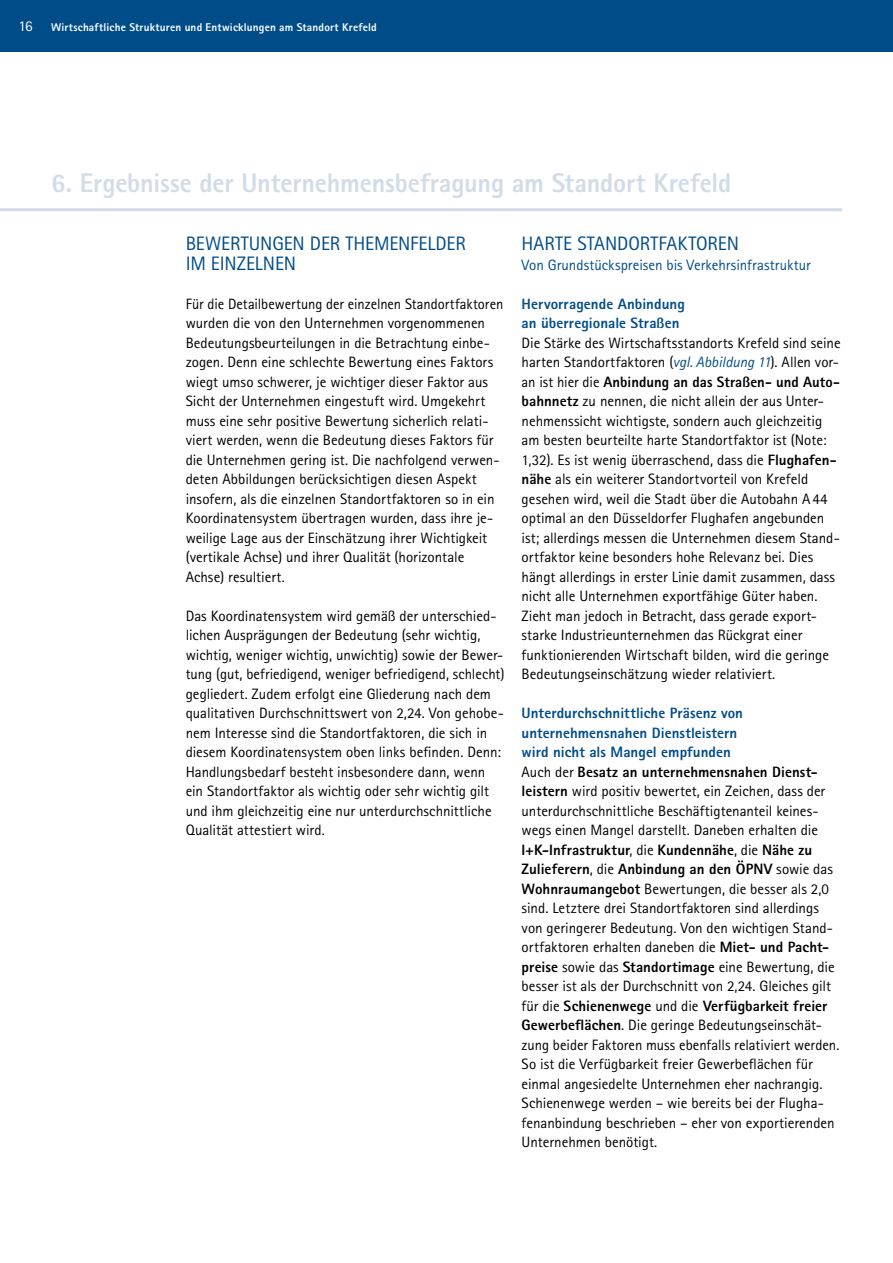
<style>
.page{position:relative;width:893px;height:1263px;background:#fff}
.page>*{position:absolute;margin:0;border:0;box-sizing:border-box;transform-origin:0 0}
.t1{font:800 27px "Rotis Sans Serif Pro";letter-spacing:-.005em;color:#d2dce8}
.t2{font:19.5px/19.5px "Rotis Sans Serif Pro";letter-spacing:-.005em;color:#004c89}
.t3{font:15px/19.5px "Rotis Sans Serif Pro";letter-spacing:-.005em;color:#000}
.t4{font:15px "Rotis Sans Serif Pro";color:#004c89}
.t5{font:800 15px/19.5px "Rotis Sans Serif Pro";letter-spacing:.005em;color:#004c89}
.t6{font:800 11.25px "Rotis Sans Serif Pro";letter-spacing:.015em;color:#fff}
.s1{font-weight:400;font-size:15px}
.s2{font-style:italic;color:#004c89}
.s3{font-weight:800}
.s4{font-weight:800;color:#004c89}
</style>
<div class="page">
<div style="left:0;top:0;width:893px;height:51px;background:#004c89"></div>
<hr style="left:0;top:208px;width:842px;height:3px;background:#d2dce8">
<p class="t6" style="left:18px;top:20px;width:360px"><span class="s1">16</span> Wirtschaftliche Strukturen und Entwicklungen am Standort Krefeld</p>
<h1 class="t1" style="left:51px;top:165px;width:682px">6. Ergebnisse der Unternehmensbefragung am Standort Krefeld</h1>
<h2 class="t2" style="left:522px;top:234px;width:85px">Harte Stando</h2>
<h2 class="t2" style="left:640px;top:234px;width:97px">rtfaktoren</h2>
<p class="t4" style="left:522px;top:256px;width:291px">Von Grundstückspreisen bis Verkehrsinfrastruktur</p>
<p class="t5" style="left:522px;top:294px;width:165px">Hervorragende Anbindung an überregionale Straßen</p>
<p class="t3" style="left:522px;top:333px;width:321px">Die Stärke des Wirtschaftsstandorts Krefeld sind seine harten Standortfaktoren (<span class="s2">vgl. Abbildung 11</span>). Allen vor&shy;an ist hier die <span class="s3">Anbindung an das Straßen- und Auto&shy;bahnnetz</span> zu nennen, die nicht allein der aus Unter&shy;nehmenssicht wichtigste, sondern auch gleichzeitig am besten beurteilte harte Standortfaktor ist (Note:<br>1,32). Es ist wenig überraschend, dass die <span class="s3">Flughafen&shy;nähe</span> als ein weiterer Standortvorteil von Krefeld gesehen wird, weil die Stadt über die Autobahn A44 optimal an den Düsseldorfer Flughafen angebunden ist; allerdings messen die Unternehmen diesem Stand&shy;ortfaktor keine besonders hohe Relevanz bei. Dies hängt allerdings in erster Linie damit zusammen, dass nicht alle Unternehmen exportfähige Güter haben.<br>Zieht man jedoch in Betracht, dass gerade export&shy;starke Industrieunternehmen das Rückgrat einer funktionierenden Wirtschaft bilden, wird die geringe Bedeutungseinschätzung wieder relativiert.</p>
<p class="t3" style="left:522px;top:704px;width:319px"><span class="s4">Unterdurchschnittliche Präsenz von unternehmensnahen Dienstleistern<br>wird nicht als Mangel empfunden<br></span>Auch der <span class="s3">Besatz an unternehmensnahen Dienst&shy;leistern</span> wird positiv bewertet, ein Zeichen, dass der unterdurchschnittliche Beschäftigtenanteil keines&shy;wegs einen Mangel darstellt. Daneben erhalten die <span class="s3">I+K-Infrastruktur</span>, die <span class="s3">Kundennähe</span>, die <span class="s3">Nähe zu Zulieferern</span>, die <span class="s3">Anbindung an den ÖPNV</span> sowie das <span class="s3">Wohnraumangebot</span> Bewertungen, die besser als 2,0 sind. Letztere drei Standortfaktoren sind allerdings von geringerer Bedeutung. Von den wichtigen Stand&shy;ortfaktoren erhalten daneben die <span class="s3">Miet- und Pacht&shy;preise</span> sowie das <span class="s3">Standortimage</span> eine Bewertung, die besser ist als der Durchschnitt von 2,24. Gleiches gilt für die <span class="s3">Schienenwege</span> und die <span class="s3">Verfügbarkeit freier Gewerbeflächen</span>. Die geringe Bedeutungseinschät&shy;zung beider Faktoren muss ebenfalls relativiert werden.<br>So ist die Verfügbarkeit freier Gewerbeflächen für einmal angesiedelte Unternehmen eher nachrangig.<br>Schienenwege werden – wie bereits bei der Flugha&shy;fenanbindung beschrieben – eher von exportierenden Unternehmen benötigt.</p>
<h2 class="t2" style="left:186px;top:234px;width:282px">Bewertungen der Th emenfelder im Einz</h2>
<h2 class="t2" style="left:246px;top:254px;width:48px">eln en</h2>
<p class="t3" style="left:186px;top:294px;width:319px">Für die Detailbewertung der einzelnen Standortfaktoren wurden die von den Unternehmen vorgenommenen Bedeutungsbeurteilungen in die Betrachtung einbe&shy;zogen. Denn eine schlechte Bewertung eines Faktors wiegt umso schwerer, je wichtiger dieser Faktor aus Sicht der Unternehmen eingestuft wird. Umgekehrt muss eine sehr positive Bewertung sicherlich relati&shy;viert werden, wenn die Bedeutung dieses Faktors für die Unternehmen gering ist. Die nachfolgend verwen&shy;deten Abbildungen berücksichtigen diesen Aspekt insofern, als die einzelnen Standortfaktoren so in ein Koordinatensystem übertragen wurden, dass ihre je&shy;weilige Lage aus der Einschätzung ihrer Wichtigkeit (vertikale Achse) und ihrer Qualität (horizontale Achse) resultiert.</p>
<p class="t3" style="left:186px;top:606px;width:320px">Das Koordinatensystem wird gemäß der unterschied&shy;lichen Ausprägungen der Bedeutung (sehr wichtig, wichtig, weniger wichtig, unwichtig) sowie der Bewer&shy;tung (gut, befriedigend, weniger befriedigend, schlecht) gegliedert. Zudem erfolgt eine Gliederung nach dem qualitativen Durchschnittswert von 2,24. Von gehobe&shy;nem Interesse sind die Standortfaktoren, die sich in diesem Koordinatensystem oben links befinden. Denn:<br>Handlungsbedarf besteht insbesondere dann, wenn ein Standortfaktor als wichtig oder sehr wichtig gilt und ihm gleichzeitig eine nur unterdurchschnittliche Qualität attestiert wird.</p>
</div>
